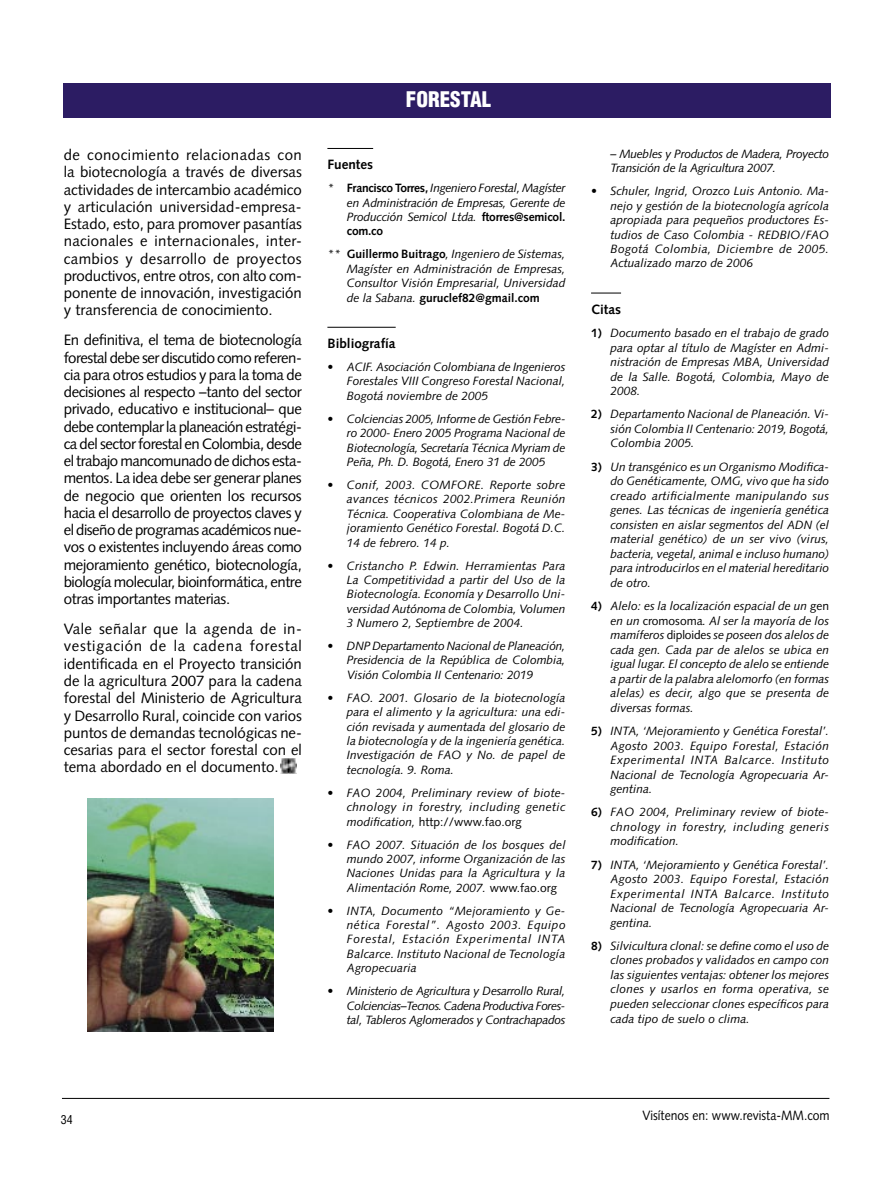
<style>
.page{position:relative;width:893px;height:1191px;background:#fff}
.page>*{position:absolute;margin:0;border:0;box-sizing:border-box;transform-origin:0 0}
.t1{font:900 condensed 21px "Helvetica";color:#fff}
.t2{font:15px/17.2px "Syntax";color:#000;text-align:justify}
.t3{font:13.5px "Syntax";color:#000;scale:.9 1}
.t4{font:700 13.5px "Syntax";color:#000}
.t5{font:italic 12px/14.4px "Syntax";color:#000;text-align:justify}
.t6{font:italic 12px/14.4px "Syntax";letter-spacing:-.025em;color:#000}
.t7{font:condensed 12px "Helvetica";color:#000}
.s1{font-weight:700;font-style:normal}
.s2{font-style:normal}
</style>
<div class="page">
<hr style="left:62px;top:1098px;width:767px;height:1px;background:#000">
<hr style="left:327px;top:148px;width:46px;height:1px;background:#000">
<hr style="left:327px;top:327px;width:69px;height:1px;background:#000">
<hr style="left:591px;top:293px;width:30px;height:1px;background:#000">
<img style="left:88px;top:798px;width:186px;height:233px">
<div style="left:63px;top:83px;width:767px;height:34px;background:#2c1c63"></div>
<img style="left:280px;top:759px;width:16px;height:14px">
<p class="t2" style="left:64px;top:146px;width:240px">de conocimiento relacionadas con la biotecnología a través de diversas actividades de intercambio académico y articulación universidad-empresa-Estado, esto, para promover pasantías nacionales e internacionales, inter&shy;cambios y desarrollo de proyectos productivos, entre otros, con alto com&shy;ponente de innovación, investigación y transferencia de conocimiento.</p>
<p class="t2" style="left:64px;top:332px;width:240px">En definitiva, el tema de biotecnología forestal debe ser discutido como referen&shy;cia para otros estudios y para la toma de decisiones al respecto –tanto del sector privado, educativo e institucional– que debe contemplar la planeación estratégi&shy;ca del sector forestal en Colombia, desde el trabajo mancomunado de dichos esta&shy;mentos. La idea debe ser generar planes de negocio que orienten los recursos hacia el desarrollo de proyectos claves y el diseño de programas académicos nue&shy;vos o existentes incluyendo áreas como mejoramiento genético, biotecnología, biología molecular, bioinformática, entre otras importantes materias.</p>
<p class="t2" style="left:64px;top:620px;width:240px">Vale señalar que la agenda de in&shy;vestigación de la cadena forestal identificada en el Proyecto transición de la agricultura 2007 para la cadena forestal del Ministerio de Agricultura y Desarrollo Rural, coincide con varios puntos de demandas tecnológicas ne&shy;cesarias para el sector forestal con el tema abordado en el documento.</p>
<h1 class="t1" style="left:406px;top:86px;width:87px">FORESTAL</h1>
<p class="t4" style="left:327px;top:157px;width:47px">Fuentes</p>
<p class="t5" style="left:347px;top:181px;width:220px;text-indent:-20px">* <span class="s1">Francisco Torres,</span> Ingeniero Forestal, Magíster en Administración de Empresas, Gerente de Producción Semicol Ltda. <span class="s1">ftorres@semicol. com.co</span></p>
<p class="t5" style="left:347px;top:247px;width:220px;text-indent:-20px">** <span class="s1">Guillermo Buitrago</span>, Ingeniero de Sistemas, Magíster en Administración de Empresas, Consultor Visión Empresarial, Universidad de la Sabana. <span class="s1">guruclef82@gmail.com</span></p>
<p class="t4" style="left:327px;top:336px;width:70px">Bibliografía</p>
<p class="t5" style="left:347px;top:360px;width:220px;text-indent:-20px">• ACIF. Asociación Colombiana de Ingenieros Forestales VIII Congreso Forestal Nacional, Bogotá noviembre de 2005</p>
<p class="t5" style="left:347px;top:411px;width:220px;text-indent:-19px">• Colciencias 2005, Informe de Gestión Febre&shy;ro 2000- Enero 2005 Programa Nacional de Biotecnología, Secretaría Técnica Myriam de Peña, Ph. D. Bogotá, Enero 31 de 2005</p>
<p class="t5" style="left:347px;top:477px;width:220px;text-indent:-20px">• Conif, 2003. COMFORE. Reporte sobre avances técnicos 2002.Primera Reunión Técnica. Cooperativa Colombiana de Me&shy;joramiento Genético Forestal. Bogotá D.C.<br>14 de febrero. 14 p.</p>
<p class="t5" style="left:347px;top:558px;width:220px;text-indent:-20px">• Cristancho P. Edwin. Herramientas Para La Competitividad a partir del Uso de la Biotecnología. Economía y Desarrollo Uni&shy;versidad Autónoma de Colombia, Volumen 3 Numero 2, Septiembre de 2004.</p>
<p class="t5" style="left:347px;top:638px;width:220px;text-indent:-20px">• DNP Departamento Nacional de Planeación, Presidencia de la República de Colombia, Visión Colombia II Centenario: 2019</p>
<p class="t5" style="left:347px;top:690px;width:220px;text-indent:-20px">• FAO. 2001. Glosario de la biotecnología para el alimento y la agricultura: una edi&shy;ción revisada y aumentada del glosario de la biotecnología y de la ingeniería genética.<br>Investigación de FAO y No. de papel de tecnología. 9. Roma.</p>
<p class="t5" style="left:347px;top:785px;width:220px;text-indent:-20px">• FAO 2004, Preliminary review of biote&shy;chnology in forestry, including genetic modification, <span class="s2">http://www.fao.org</span></p>
<p class="t5" style="left:347px;top:837px;width:220px;text-indent:-20px">• FAO 2007. Situación de los bosques del mundo 2007, informe Organización de las Naciones Unidas para la Agricultura y la Alimentación Rome, 2007. <span class="s2">www.fao.org</span></p>
<p class="t5" style="left:347px;top:903px;width:220px;text-indent:-20px">• INTA, Documento “Mejoramiento y Ge&shy;nética Forestal”. Agosto 2003. Equipo Forestal, Estación Experimental INTA Balcarce. Instituto Nacional de Tecnología Agropecuaria</p>
<p class="t5" style="left:347px;top:983px;width:220px;text-indent:-20px">• Ministerio de Agricultura y Desarrollo Rural, Colciencias–Tecnos. Cadena Productiva Fores&shy;tal, Tableros Aglomerados y Contrachapados</p>
<p class="t6" style="left:611px;top:147px;width:220px">– Muebles y Productos de Madera, Proyecto<br>Transición de la Agricultura 2007.</p>
<p class="t5" style="left:611px;top:184px;width:220px;text-indent:-20px">• Schuler, Ingrid, Orozco Luis Antonio. Ma&shy;nejo y gestión de la biotecnología agrícola apropiada para pequeños productores Es&shy;tudios de Caso Colombia - REDBIO/FAO Bogotá Colombia, Diciembre de 2005.<br>Actualizado marzo de 2006</p>
<p class="t4" style="left:591px;top:301px;width:31px">Citas</p>
<p class="t5" style="left:611px;top:325px;width:220px;text-indent:-20px"><span class="s1">1)</span> Documento basado en el trabajo de grado para optar al título de Magíster en Admi&shy;nistración de Empresas MBA, Universidad de la Salle. Bogotá, Colombia, Mayo de 2008.</p>
<p class="t5" style="left:611px;top:407px;width:220px;text-indent:-20px"><span class="s1">2)</span> Departamento Nacional de Planeación. Vi&shy;sión Colombia II Centenario: 2019, Bogotá, Colombia 2005.</p>
<p class="t5" style="left:611px;top:459px;width:220px;text-indent:-19px"><span class="s1">3)</span> Un transgénico es un Organismo Modifica&shy;do Genéticamente, OMG, vivo que ha sido creado artificialmente manipulando sus genes. Las técnicas de ingeniería genética consisten en aislar segmentos del ADN (el material genético) de un ser vivo (virus, bacteria, vegetal, animal e incluso humano) para introducirlos en el material hereditario de otro.</p>
<p class="t5" style="left:611px;top:598px;width:220px;text-indent:-19px"><span class="s1">4)</span> Alelo: es la localización espacial de un <span class="s2">gen </span>en un <span class="s2">cromosoma</span>. Al ser la mayoría de los mamíferos <span class="s2">diploides</span> se poseen dos alelos de cada gen. Cada par de alelos se ubica en igual lugar. El concepto de alelo se entiende a partir de la palabra alelomorfo (en formas alelas) es decir, algo que se presenta de diversas formas.</p>
<p class="t5" style="left:611px;top:723px;width:220px;text-indent:-20px"><span class="s1">5)</span> INTA, ‘Mejoramiento y Genética Forestal’.<br>Agosto 2003. Equipo Forestal, Estación Experimental INTA Balcarce. Instituto Nacional de Tecnología Agropecuaria Ar&shy;gentina.</p>
<p class="t5" style="left:611px;top:805px;width:220px;text-indent:-20px"><span class="s1">6)</span> FAO 2004, Preliminary review of biote&shy;chnology in forestry, including generis modification.</p>
<p class="t5" style="left:611px;top:857px;width:220px;text-indent:-20px"><span class="s1">7)</span> INTA, ‘Mejoramiento y Genética Forestal’.<br>Agosto 2003. Equipo Forestal, Estación Experimental INTA Balcarce. Instituto Nacional de Tecnología Agropecuaria Ar&shy;gentina.</p>
<p class="t5" style="left:611px;top:938px;width:220px;text-indent:-20px"><span class="s1">8)</span> Silvicultura clonal: se define como el uso de clones probados y validados en campo con las siguientes ventajas: obtener los mejores clones y usarlos en forma operativa, se pueden seleccionar clones específicos para cada tipo de suelo o clima.</p>
<p class="t7" style="left:61px;top:1112px;width:13px">34</p>
<p class="t3" style="left:643px;top:1107px;width:209px">Visítenos en: www.revista-MM.com</p>
</div>
